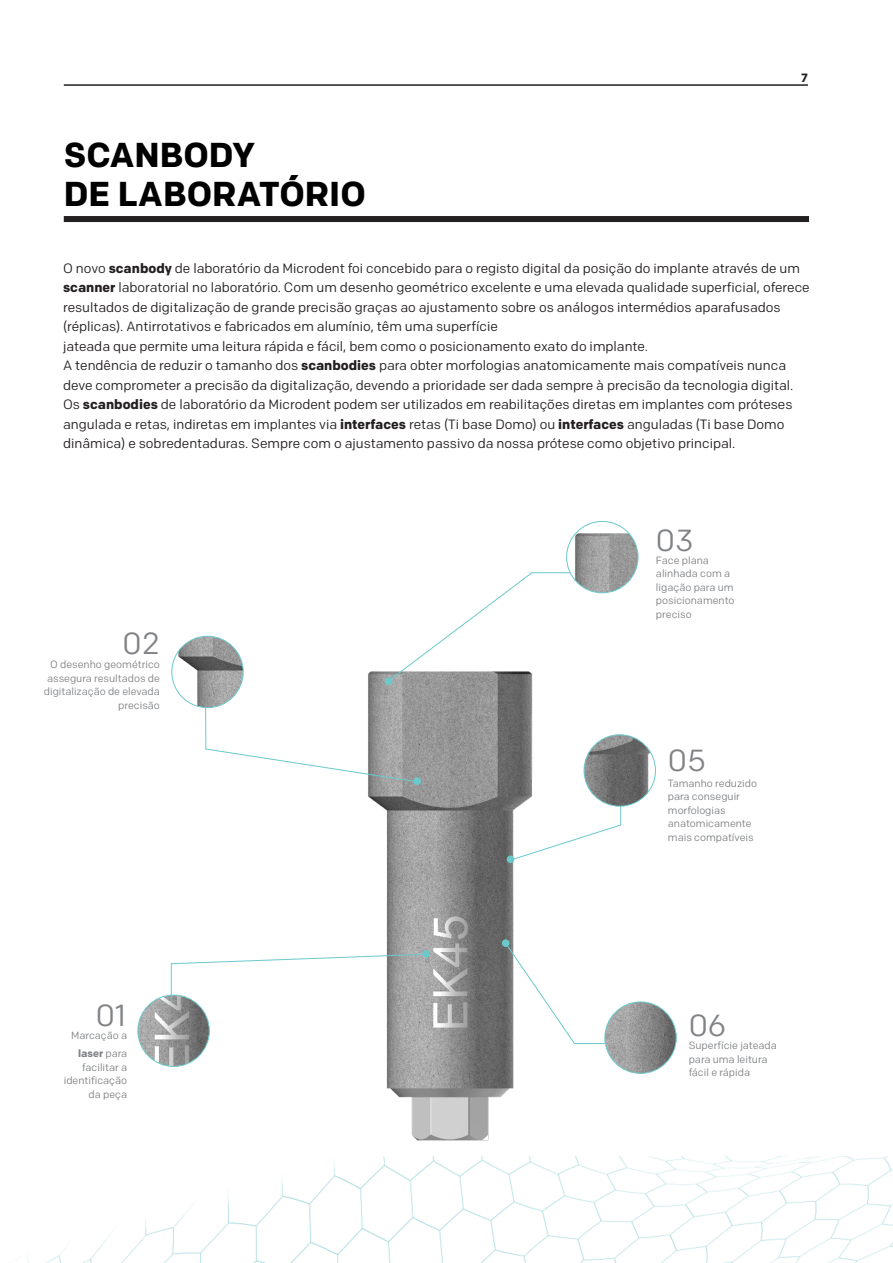
<style>
.page{position:relative;width:893px;height:1263px;background:#fff}
.page>*{position:absolute;margin:0;border:0;box-sizing:border-box;transform-origin:0 0}
.t1{font:700 34.5px "Colfax";color:#000001}
.Text_base{font:30.45px "Colfax";color:#808285}
.t2{font:13.5px/19.5px "Colfax";color:#231f20}
.t3{font:700 12px "Colfax";color:#231f20}
.Text_base-2{font:10.5px/13.5px "Colfax";color:#808285}
.s1{font-weight:700}
</style>
<div class="page">
<hr style="left:64px;top:84px;width:744px;height:2px;background:#231f20">
<img style="left:27px;top:1157px;width:866px;height:106px">
<img style="left:313px;top:671px;width:281px;height:496px">
<svg style="left:384px;top:572px;width:149px;height:113px"></svg>
<hr style="left:532px;top:572px;width:38px;height:1px;background:#6bc9cc">
<div style="left:502px;top:939px;width:7px;height:8px;background:#6bc9cc;border-radius:50%"></div>
<div style="left:507px;top:855px;width:7px;height:8px;background:#6bc9cc;border-radius:50%"></div>
<div style="left:422px;top:950px;width:8px;height:8px;background:#6bc9cc;border-radius:50%"></div>
<svg style="left:205px;top:692px;width:217px;height:91px"></svg>
<img style="left:138px;top:995px;width:71px;height:71px;border-radius:36px">
<div style="left:137px;top:994px;width:73px;height:73px;border:1px solid #6bc9cc;border-radius:50%"></div>
<svg style="left:512px;top:794px;width:109px;height:66px"></svg>
<img style="left:584px;top:735px;width:71px;height:71px;border-radius:36px">
<div style="left:584px;top:734px;width:72px;height:73px;border:1px solid #6bc9cc;border-radius:50%"></div>
<svg style="left:171px;top:953px;width:257px;height:51px"></svg>
<svg style="left:506px;top:944px;width:113px;height:100px"></svg>
<img style="left:605px;top:1002px;width:71px;height:71px;border-radius:36px">
<div style="left:604px;top:1001px;width:73px;height:73px;border:1px solid #6bc9cc;border-radius:50%"></div>
<img style="left:567px;top:521px;width:71px;height:72px;border-radius:36px">
<div style="left:566px;top:521px;width:72px;height:72px;border:1px solid #6bc9cc;border-radius:50%"></div>
<div style="left:64px;top:216px;width:745px;height:6px;background:#231f20"></div>
<img style="left:172px;top:636px;width:71px;height:72px;border-radius:36px">
<div style="left:171px;top:636px;width:73px;height:72px;border:1px solid #6bc9cc;border-radius:50%"></div>
<p class="t1" style="left:64px;top:134px;width:193px">SCANBODY</p>
<p class="t1" style="left:64px;top:173px;width:304px">DE LABORATÓRIO</p>
<p class="t3" style="left:801px;top:70px;width:8px">7</p>
<p class="t2" style="left:63px;top:258px;width:748px">O novo <span class="s1">scanbody</span> de laboratório da Microdent foi concebido para o registo digital da posição do implante através de um <span class="s1">scanner</span> laboratorial no laboratório. Com um desenho geométrico excelente e uma elevada qualidade superficial, oferece resultados de digitalização de grande precisão graças ao ajustamento sobre os análogos intermédios aparafusados (réplicas). Antirrotativos e fabricados em alumínio, têm uma superfície</p>
<p class="t2" style="left:63px;top:336px;width:587px">jateada que permite uma leitura rápida e fácil, bem como o posicionamento exato do implante.</p>
<p class="t2" style="left:63px;top:356px;width:732px">A tendência de reduzir o tamanho dos <span class="s1">scanbodies</span> para obter morfologias anatomicamente mais compatíveis nunca deve comprometer a precisão da digitalização, devendo a prioridade ser dada sempre à precisão da tecnologia digital.</p>
<p class="t2" style="left:63px;top:395px;width:731px">Os <span class="s1">scanbodies</span> de laboratório da Microdent podem ser utilizados em reabilitações diretas em implantes com próteses angulada e retas, indiretas em implantes via <span class="s1">interfaces</span> retas (Ti base Domo) ou <span class="s1">interfaces</span> anguladas (Ti base Domo dinâmica) e sobredentaduras. Sempre com o ajustamento passivo da nossa prótese como objetivo principal.</p>
<p class="Text_base" style="left:656px;top:521px;width:39px">03</p>
<p class="Text_base" style="left:123px;top:625px;width:39px">02</p>
<p class="Text_base-2" style="left:44px;top:658px;width:118px;text-align:right">O desenho geométrico assegura resultados de digitalização de elevada precisão</p>
<p class="Text_base" style="left:96px;top:996px;width:31px">01</p>
<p class="Text_base-2" style="left:71px;top:1026px;width:58px;line-height:18px;text-align:right">Marcação a <span class="s1">laser</span> para</p>
<p class="Text_base-2" style="left:64px;top:1060px;width:65px;text-align:right">facilitar a identificação da peça</p>
<p class="Text_base-2" style="left:656px;top:553px;width:80px">Face plana alinhada com a ligação para um posicionamento preciso</p>
<p class="Text_base" style="left:668px;top:742px;width:40px">05</p>
<p class="Text_base-2" style="left:668px;top:776px;width:91px">Tamanho reduzido para conseguir morfologias anatomicamente mais compatíveis</p>
<p class="Text_base" style="left:689px;top:1007px;width:39px">06</p>
<p class="Text_base-2" style="left:689px;top:1039px;width:90px">Superfície jateada para uma leitura fácil e rápida</p>
</div>
